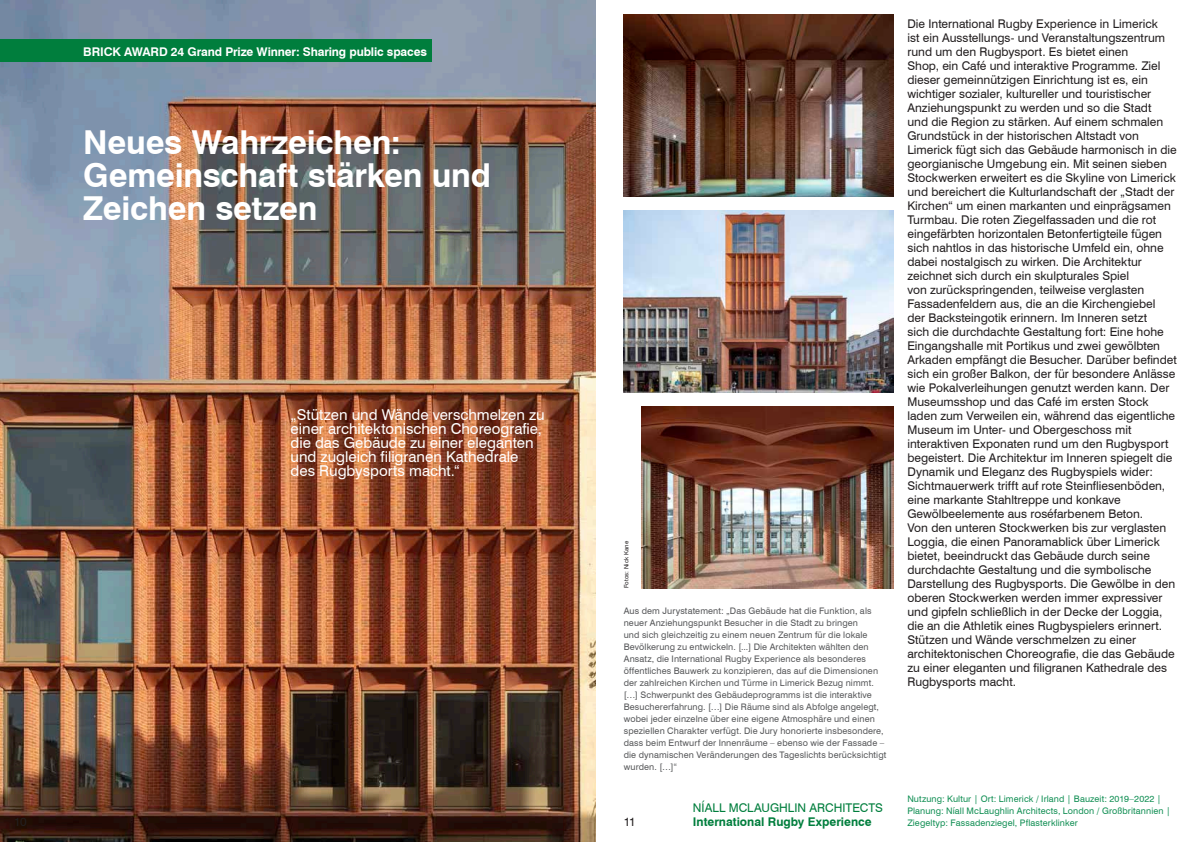
<style>
.page{position:relative;width:1191px;height:842px;background:#fff}
.page>*{position:absolute;margin:0;border:0;box-sizing:border-box;transform-origin:0 0}
.t1{font:700 33px/33px "Swiss 721 BT";letter-spacing:-.005em;color:#fff}
.t2{font:15px/14px "Swiss 721 BT";color:#fff}
.t3{font:12px/14px "Swiss 721 BT";color:#231f20}
.t4{font:700 12px "Swiss 721 BT";letter-spacing:-.01em;color:#fff}
.t5{font:700 12px "Swiss 721 BT";color:#007e3d}
.t6{font:12px "Swiss 721 BT";color:#007e3d}
.t7{font:9px/12px "Swiss 721 BT";letter-spacing:.015em;color:#57585a}
.t8{font:9px/12px "Swiss 721 BT";letter-spacing:.015em;color:#139055}
.t9{font:6px "Swiss 721 BT";letter-spacing:.025em;color:#231f20}
</style>
<div class="page">
<img style="left:0;top:0;width:595px;height:842px">
<img style="left:641px;top:406px;width:252px;height:182px">
<img style="left:624px;top:210px;width:269px;height:182px">
<img style="left:624px;top:14px;width:269px;height:182px">
<div style="left:0;top:39px;width:432px;height:23px;background:#007e3d"></div>
<p class="t4" style="left:83px;top:45px;width:345px">BRICK AWARD 24 Grand Prize Winner: Sharing public spaces</p>
<h1 class="t1" style="left:83px;top:126px;width:409px">Neues Wahrzeichen:<br>Gemeinschaft stärken und<br>Zeichen setzen</h1>
<p class="t2" style="left:291px;top:408px;width:256px">„Stützen und Wände verschmelzen zu einer architektonischen Choreografie, die das Gebäude zu einer eleganten und zugleich filigranen Kathedrale des Rugbysports macht.“</p>
<p class="t9" style="left:622px;top:588px;width:49px;rotate:-90deg">Fotos: Nick Kane</p>
<p class="t7" style="left:624px;top:605px;width:264px">Aus dem Jurystatement: „Das Gebäude hat die Funktion, als neuer Anziehungspunkt Besucher in die Stadt zu bringen<br>und sich gleichzeitig zu einem neuen Zentrum für die lokale Bevölkerung zu entwickeln. [...] Die Architekten wählten den Ansatz, die International Rugby Experience als besonderes öffentliches Bauwerk zu konzipieren, das auf die Dimensionen der zahlreichen Kirchen und Türme in Limerick Bezug nimmt. […] Schwerpunkt des Gebäudeprogramms ist die interaktive Besuchererfahrung. […] Die Räume sind als Abfolge angelegt, wobei jeder einzelne über eine eigene Atmosphäre und einen speziellen Charakter verfügt. Die Jury honorierte insbesondere, dass beim Entwurf der Innenräume – ebenso wie der Fassade – die dynamischen Veränderungen des Tageslichts berücksichtigt wurden. […]“</p>
<p class="t3" style="left:14px;top:815px;width:14px">10</p>
<p class="t3" style="left:624px;top:815px;width:13px">11</p>
<p class="t6" style="left:693px;top:801px;width:191px">NÍALL MCLAUGHLIN ARCHITECTS</p>
<p class="t5" style="left:693px;top:815px;width:180px">International Rugby Experience</p>
<p class="t3" style="left:907px;top:17px;width:271px">Die International Rugby Experience in Limerick<br>ist ein Ausstellungs- und Veranstaltungszentrum rund um den Rugbysport. Es bietet einen<br>Shop, ein Café und interaktive Programme. Ziel dieser gemeinnützigen Einrichtung ist es, ein wichtiger sozialer, kultureller und touristischer Anziehungspunkt zu werden und so die Stadt<br>und die Region zu stärken. Auf einem schmalen Grundstück in der historischen Altstadt von Limerick fügt sich das Gebäude harmonisch in die georgianische Umgebung ein. Mit seinen sieben Stockwerken erweitert es die Skyline von Limerick und bereichert die Kulturlandschaft der „Stadt der Kirchen“ um einen markanten und einprägsamen Turmbau. Die roten Ziegelfassaden und die rot eingefärbten horizontalen Betonfertigteile fügen sich nahtlos in das historische Umfeld ein, ohne dabei nostalgisch zu wirken. Die Architektur zeichnet sich durch ein skulpturales Spiel<br>von zurückspringenden, teilweise verglasten Fassadenfeldern aus, die an die Kirchengiebel<br>der Backsteingotik erinnern. Im Inneren setzt<br>sich die durchdachte Gestaltung fort: Eine hohe Eingangshalle mit Portikus und zwei gewölbten Arkaden empfängt die Besucher. Darüber befindet sich ein großer Balkon, der für besondere Anlässe wie Pokalverleihungen genutzt werden kann. Der Museumsshop und das Café im ersten Stock laden zum Verweilen ein, während das eigentliche Museum im Unter- und Obergeschoss mit interaktiven Exponaten rund um den Rugbysport begeistert. Die Architektur im Inneren spiegelt die Dynamik und Eleganz des Rugbyspiels wider:<br>Sichtmauerwerk trifft auf rote Steinfliesenböden, eine markante Stahltreppe und konkave Gewölbeelemente aus roséfarbenem Beton.<br>Von den unteren Stockwerken bis zur verglasten Loggia, die einen Panoramablick über Limerick bietet, beeindruckt das Gebäude durch seine durchdachte Gestaltung und die symbolische Darstellung des Rugbysports. Die Gewölbe in den oberen Stockwerken werden immer expressiver und gipfeln schließlich in der Decke der Loggia, die an die Athletik eines Rugbyspielers erinnert.<br>Stützen und Wände verschmelzen zu einer architektonischen Choreografie, die das Gebäude zu einer eleganten und filigranen Kathedrale des Rugbysports macht.</p>
<p class="t8" style="left:907px;top:793px;width:265px">Nutzung: Kultur | Ort: Limerick / Irland | Bauzeit: 2019–2022 |<br>Planung: Níall McLaughlin Architects, London / Großbritannien |<br>Ziegeltyp: Fassadenziegel, Pflasterklinker</p>
</div>
